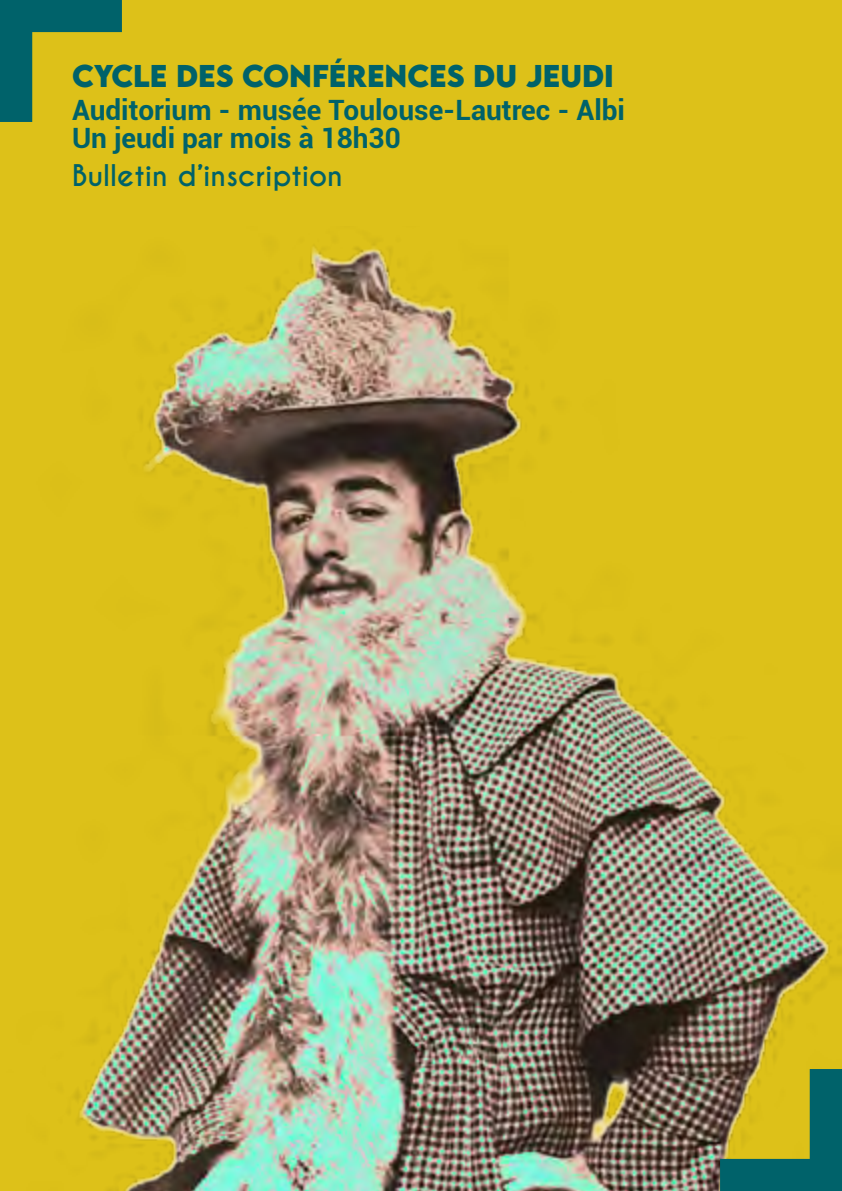
<style>
.page{position:relative;width:842px;height:1191px;background:#ddc119}
.page>*{position:absolute;margin:0;border:0;box-sizing:border-box;transform-origin:0 0}
.t1{font:700 28px/27.4px "Roboto";color:#00626a}
.t2{font:700 28px "LEMONMILK";color:#00626a}
.t3{font:700 28px "Caviar Dreams";color:#00626a}
</style>
<div class="page">
<img style="left:74px;top:243px;width:768px;height:948px">
<svg style="left:0;top:0;width:122px;height:122px"></svg>
<svg style="left:720px;top:1069px;width:122px;height:122px"></svg>
<p class="t2" style="left:72px;top:57px;width:543px">CYCLE DES CONFÉRENCES DU JEUDI</p>
<p class="t1" style="left:72px;top:96px;width:555px">Auditorium - musée Toulouse-Lautrec - Albi<br>Un jeudi par mois à 18h30</p>
<p class="t3" style="left:72px;top:159px;width:272px">Bulletin d’inscription</p>
</div>
